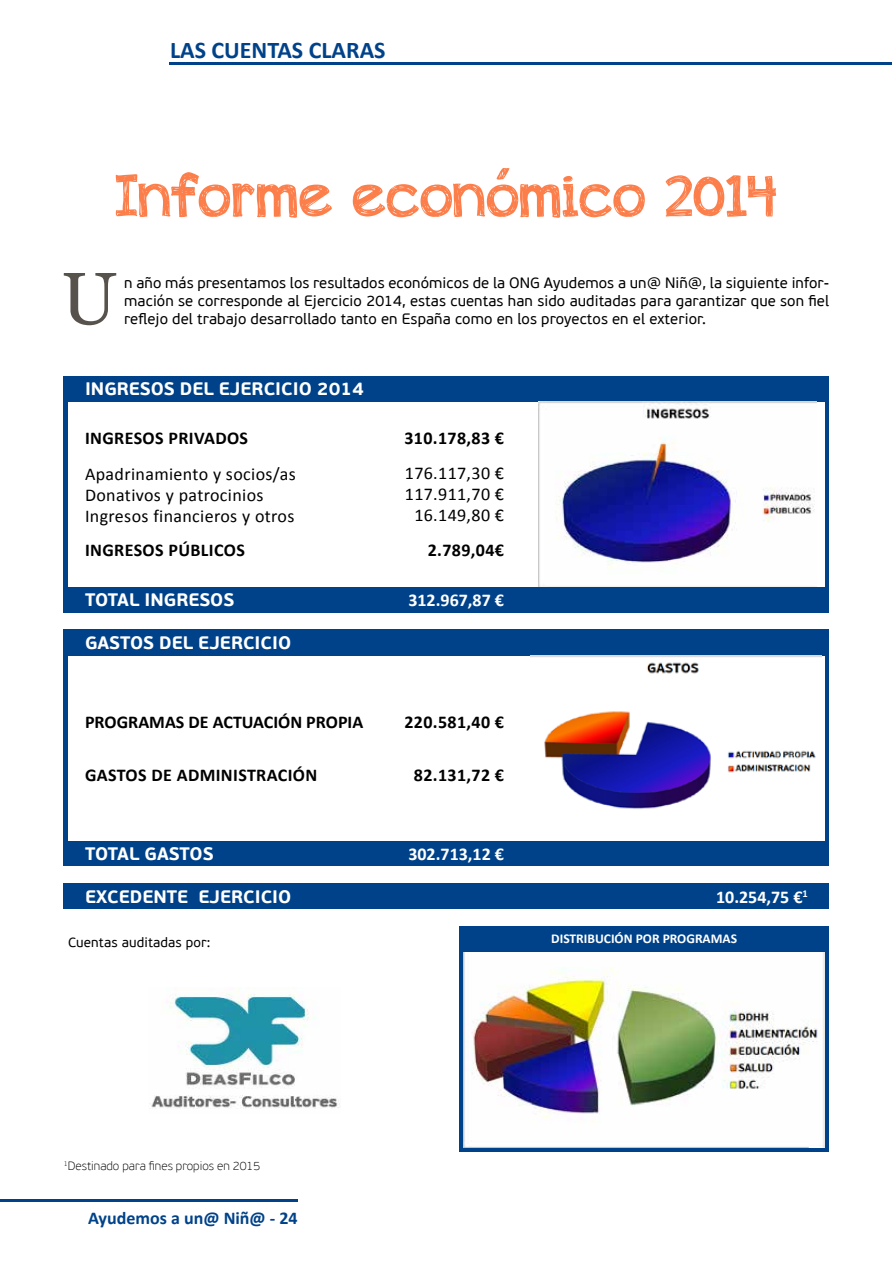
<style>
.page{position:relative;width:893px;height:1263px;background:#fff}
.page>*{position:absolute;margin:0;border:0;box-sizing:border-box;transform-origin:0 0}
.t1{font:73.65px "Georgia";color:#57524c}
.t2{font:60px "appleberry";letter-spacing:.005em;color:#fc7f4b}
.t3{font:700 24px "Calibri";color:#004289}
.t4{font:18px/21px "Calibri";letter-spacing:.02em;color:#000}
.t5{font:700 18px "Calibri";letter-spacing:.02em;color:#000}
.t6{font:700 18px "PF Beau Sans Pro";color:#fff}
.t7{font:700 18px "Calibri";color:#fff}
.t8{font:700 18px "Calibri";color:#000}
.t9{font:700 18px "Calibri";color:#004289}
.t10{font:15px/18px "PF Beau Sans Pro";letter-spacing:.005em;color:#000;text-align:justify}
.t11{font:700 13.5px "Calibri";color:#fff}
.t12{font:13.5px "PF Beau Sans Pro";letter-spacing:.01em;color:#000}
.t13{font:100 12px "PF Beau Sans Pro";color:#000}
</style>
<div class="page">
<div style="left:64px;top:630px;width:765px;height:236px;background:#004289"></div>
<div style="left:68px;top:656px;width:757px;height:184px;background:#fff"></div>
<hr style="left:0;top:1199px;width:298px;height:2px;background:#004289">
<div style="left:64px;top:376px;width:765px;height:236px;background:#004289"></div>
<div style="left:68px;top:402px;width:757px;height:184px;background:#fff"></div>
<div style="left:64px;top:883px;width:765px;height:26px;background:#004289"></div>
<div style="left:459px;top:927px;width:370px;height:225px;background:#004289"></div>
<img style="left:463px;top:952px;width:362px;height:196px">
<img style="left:150px;top:987px;width:190px;height:122px">
<img style="left:539px;top:402px;width:277px;height:184px">
<img style="left:530px;top:656px;width:291px;height:153px">
<hr style="left:169px;top:62px;width:722px;height:2px;background:#004289">
<h3 class="t3" style="left:170px;top:35px;width:217px">LAS CUENTAS CLARAS</h3>
<h2 class="t2" style="left:116px;top:155px;width:662px">Informe económico 2014</h2>
<h1 class="t1" style="left:61px;top:254px;width:57px">U</h1>
<p class="t10" style="left:124px;top:274px;width:706px">n año más presentamos los resultados económicos de la ONG Ayudemos a un@ Niñ@, la siguiente infor&shy;mación se corresponde al Ejercicio 2014, estas cuentas han sido auditadas para garantizar que son fiel reflejo del trabajo desarrollado tanto en España como en los proyectos en el exterior.</p>
<p class="t6" style="left:85px;top:377px;width:280px">INGRESOS DEL EJERCICIO 2014</p>
<p class="t5" style="left:85px;top:426px;width:165px">INGRESOS PRIVADOS</p>
<p class="t4" style="left:85px;top:463px;width:212px">Apadrinamiento y socios/as<br>Donativos y patrocinios<br>Ingresos financieros y otros</p>
<p class="t5" style="left:85px;top:539px;width:161px">INGRESOS PÚBLICOS</p>
<p class="t5" style="left:404px;top:426px;width:101px">310.178,83 €</p>
<p class="t4" style="left:405px;top:463px;width:101px;text-align:center">176.117,30 €<br>117.911,70 €<br>16.149,80 €</p>
<p class="t5" style="left:428px;top:539px;width:78px">2.789,04€</p>
<p class="t6" style="left:85px;top:589px;width:151px">TOTAL INGRESOS</p>
<p class="t7" style="left:408px;top:588px;width:97px">312.967,87 €</p>
<p class="t6" style="left:85px;top:631px;width:208px">GASTOS DEL EJERCICIO</p>
<p class="t8" style="left:85px;top:710px;width:280px">PROGRAMAS DE ACTUACIÓN PROPIA</p>
<p class="t5" style="left:85px;top:763px;width:234px">GASTOS DE ADMINISTRACIÓN</p>
<p class="t5" style="left:404px;top:710px;width:101px">220.581,40 €</p>
<p class="t5" style="left:414px;top:763px;width:92px">82.131,72 €</p>
<p class="t6" style="left:85px;top:842px;width:130px">TOTAL GASTOS</p>
<p class="t7" style="left:408px;top:842px;width:97px">302.713,12 €</p>
<p class="t6" style="left:85px;top:886px;width:208px">EXCEDENTE EJERCICIO</p>
<p class="t7" style="left:716px;top:885px;width:93px">10.254,75 €<sup>1</sup></p>
<p class="t11" style="left:551px;top:930px;width:187px">DISTRIBUCIÓN POR PROGRAMAS</p>
<p class="t12" style="left:68px;top:935px;width:144px">Cuentas auditadas por:</p>
<p class="t13" style="left:64px;top:1159px;width:198px"><sup>1</sup>Destinado para fines propios en 2015</p>
<p class="t9" style="left:88px;top:1207px;width:211px">Ayudemos a un@ Niñ@ - 24</p>
</div>
